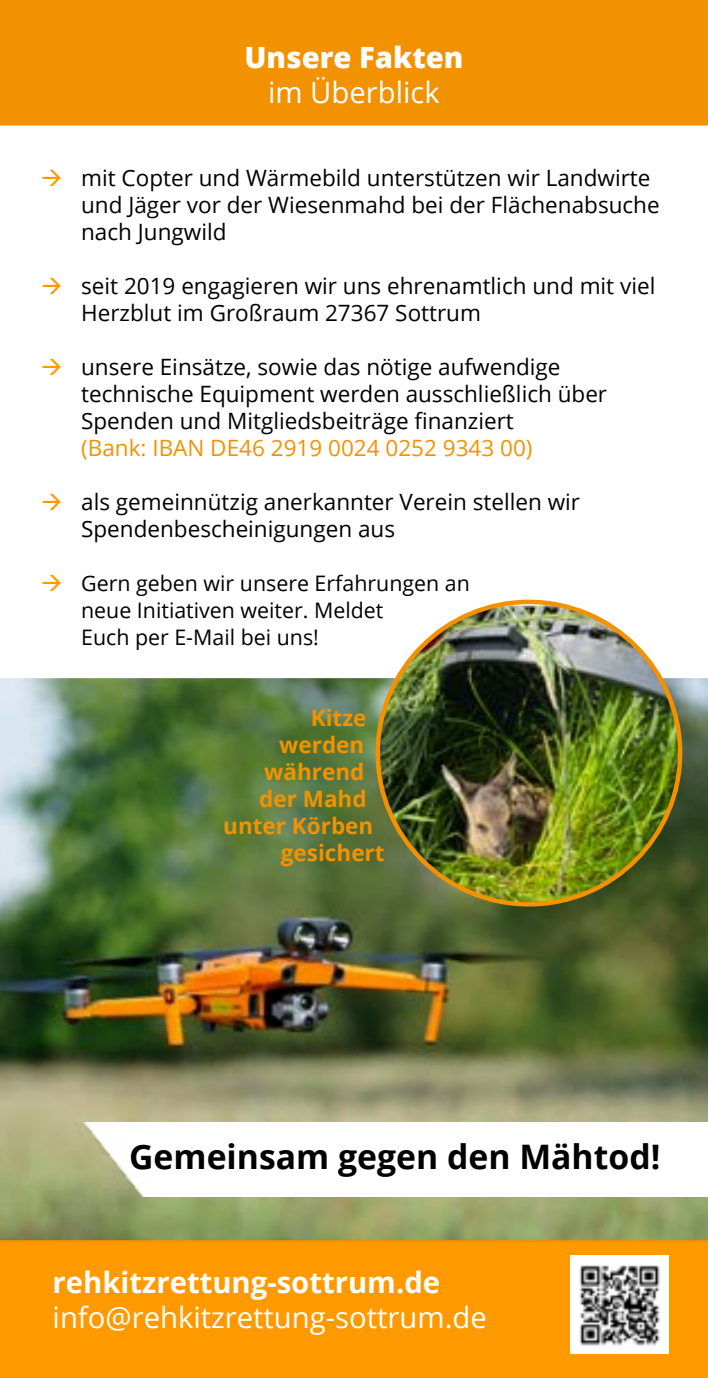
<style>
.page{position:relative;width:708px;height:1378px;background:#fff}
.page>*{position:absolute;margin:0;border:0;box-sizing:border-box;transform-origin:0 0}
.t1{font:700 33.75px "Open Sans";color:#000}
.t2{font:29.25px "Open Sans";color:#fff}
.t3{font:700 29.25px "Open Sans";color:#fff}
.t4{font:800 29.25px "Open Sans";color:#fff}
.t5{font:22.5px/27px "Open Sans";color:#000}
.t6{font:700 22.5px "Open Sans";color:#f29200}
.t7{font:22.5px "Open Sans";color:#f29200}
.t8{font:21.38px/27px "Open Sans";color:#000}
</style>
<div class="page">
<img style="left:0;top:678px;width:708px;height:562px">
<div style="left:0;top:1240px;width:708px;height:138px;background:#f90"></div>
<div style="left:0;top:0;width:708px;height:125px;background:#f29200"></div>
<img style="left:73px;top:1123px;width:635px;height:73px">
<img style="left:378px;top:605px;width:302px;height:299px">
<img style="left:570px;top:1255px;width:98px;height:98px">
<h2 class="t4" style="left:244px;top:35px;width:221px">Unsere Fakten</h2>
<h2 class="t2" style="left:268px;top:72px;width:173px">im Überblick</h2>
<p class="t5" style="left:81px;top:164px;width:580px">mit Copter und Wärmebild unterstützen wir Landwirte und Jäger vor der Wiesenmahd bei der Flächenabsuche nach Jungwild</p>
<p class="t5" style="left:81px;top:272px;width:576px">seit 2019 engagieren wir uns ehrenamtlich und mit viel<br>Herzblut im Großraum 27367 Sottrum</p>
<p class="t5" style="left:81px;top:353px;width:527px">unsere Einsätze, sowie das nötige aufwendige technische Equipment werden ausschließlich über<br>Spenden und Mitgliedsbeiträge finanziert</p>
<p class="t7" style="left:81px;top:433px;width:453px">(Bank: IBAN DE46 2919 0024 0252 9343 00)</p>
<p class="t5" style="left:81px;top:488px;width:500px">als gemeinnützig anerkannter Verein stellen wir<br>Spendenbescheinigungen aus</p>
<p class="t8" style="left:81px;top:569px;width:390px">Gern geben wir unsere Erfahrungen an neue Initiativen weiter. Meldet<br>Euch per E-Mail bei uns!</p>
<p class="t6" style="left:311px;top:701px;width:57px">Kitze</p>
<p class="t6" style="left:279px;top:728px;width:87px">werden</p>
<p class="t6" style="left:264px;top:755px;width:102px">während</p>
<p class="t6" style="left:259px;top:782px;width:109px">der Mahd</p>
<p class="t6" style="left:223px;top:809px;width:152px">unter Körben</p>
<p class="t6" style="left:281px;top:836px;width:105px">gesichert</p>
<h1 class="t1" style="left:129px;top:1133px;width:533px">Gemeinsam gegen den Mähtod!</h1>
<h2 class="t3" style="left:53px;top:1261px;width:389px">rehkitzrettung-sottrum.de</h2>
<h2 class="t2" style="left:53px;top:1297px;width:436px">info@rehkitzrettung-sottrum.de</h2>
</div>
